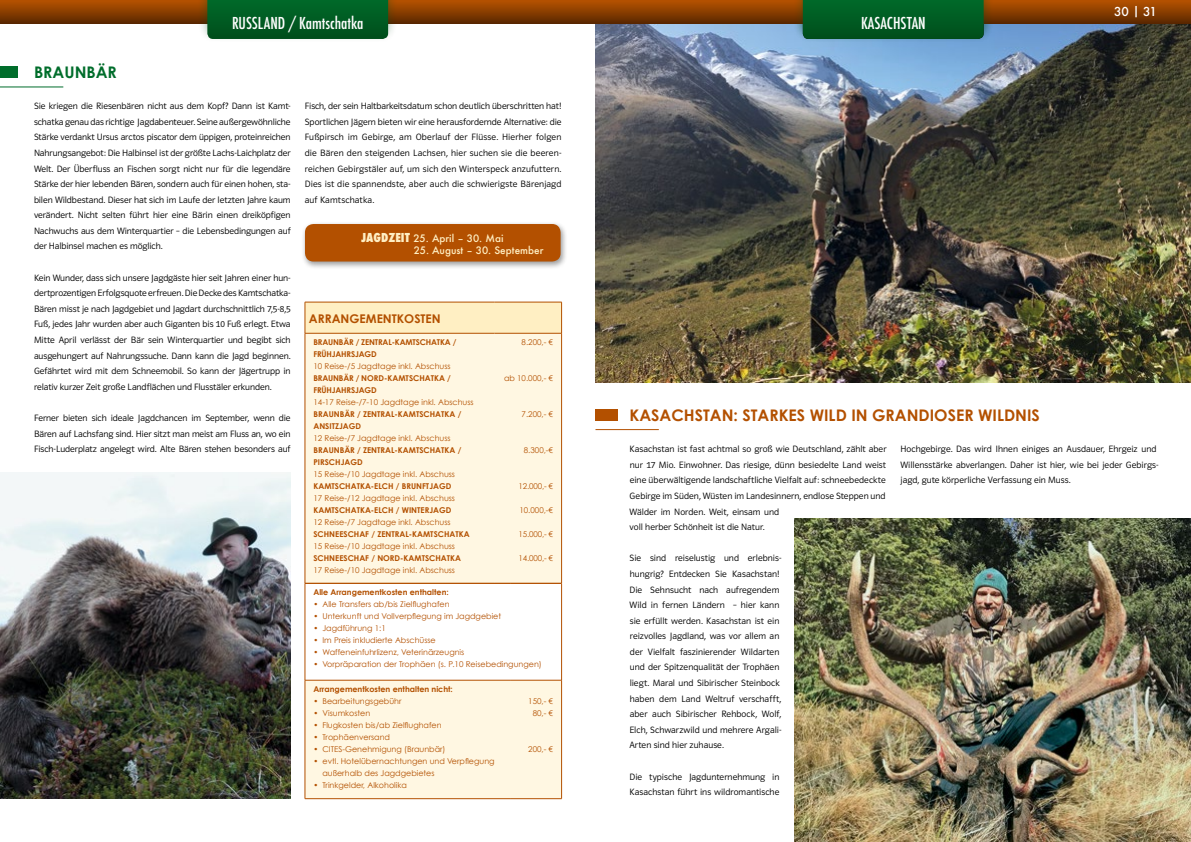
<style>
.page{position:relative;width:1191px;height:842px;background:#fff}
.page>*{position:absolute;margin:0;border:0;box-sizing:border-box;transform-origin:0 0}
.t1{font:700 16px "Century Gothic";color:#b35000}
.t2{font:500 condensed 16px "Futura";color:#fff}
.t3{font:700 16px "Century Gothic";color:#006d2b}
.t4{font:700 12px "Century Gothic";color:#b35000}
.t5{font:500 12px "Futura";color:#fff}
.t6{font:500 10px "Futura";color:#ffefc3}
.t7{font:9.5px/15.6px "Polo 11 Leicht";letter-spacing:.005em;color:#000;text-align:justify}
.t8{font:8px/12px "Century Gothic";color:#b35000}
.t9{font:700 8px/12px "Century Gothic";color:#b35000}
.t10{font:700 8px/12px "Century Gothic";letter-spacing:-.02em;color:#b35000}
.s1{font-weight:800;font-stretch:condensed;font-size:12px}
</style>
<div class="page">
<img style="left:595px;top:23px;width:596px;height:359px">
<div style="left:305px;top:302px;width:256px;height:31px;background:#ffefc3"></div>
<div style="left:306px;top:334px;width:255px;height:249px;background:#fff7e2"></div>
<hr style="left:561px;top:302px;width:1px;height:31px;background:#b35000">
<hr style="left:305px;top:302px;width:189px;height:1px;background:#b35000">
<hr style="left:305px;top:302px;width:1px;height:31px;background:#b35000">
<hr style="left:494px;top:302px;width:68px;height:1px;background:#b35000">
<hr style="left:305px;top:333px;width:1px;height:250px;background:#b35000">
<hr style="left:561px;top:333px;width:1px;height:250px;background:#b35000">
<hr style="left:305px;top:333px;width:189px;height:1px;background:#b35000">
<hr style="left:494px;top:333px;width:68px;height:1px;background:#b35000">
<div style="left:306px;top:681px;width:255px;height:117px;background:#fff7e2"></div>
<hr style="left:305px;top:583px;width:205px;height:1px;background:#b35000">
<hr style="left:305px;top:584px;width:1px;height:96px;background:#b35000">
<hr style="left:510px;top:583px;width:52px;height:1px;background:#b35000">
<hr style="left:561px;top:584px;width:1px;height:96px;background:#b35000">
<hr style="left:305px;top:680px;width:205px;height:1px;background:#b35000">
<hr style="left:305px;top:680px;width:1px;height:118px;background:#b35000">
<hr style="left:510px;top:680px;width:52px;height:1px;background:#b35000">
<hr style="left:561px;top:680px;width:1px;height:118px;background:#b35000">
<hr style="left:305px;top:798px;width:205px;height:1px;background:#b35000">
<hr style="left:510px;top:798px;width:52px;height:1px;background:#b35000">
<div style="left:0;top:67px;width:17px;height:11px;background:#006d2b"></div>
<hr style="left:0;top:86px;width:63px;height:1px;background:#006d2b">
<img style="left:0;top:472px;width:291px;height:327px">
<img style="left:794px;top:518px;width:397px;height:324px">
<div style="left:595px;top:409px;width:23px;height:11px;background:#b35000"></div>
<hr style="left:595px;top:429px;width:64px;height:1px;background:#b35000">
<div style="left:301px;top:221px;width:266px;height:48px;background:#000;opacity:.4"></div>
<div style="left:305px;top:224px;width:255px;height:37px;background:#b35000;border-radius:9px"></div>
<svg style="left:0;top:0;width:1191px;height:23px;background:#8a3d00"></svg>
<div style="left:793px;top:0;width:200px;height:43px;background:#004c1a;opacity:.39"></div>
<svg style="left:803px;top:0;width:180px;height:39px;background:#005b22"></svg>
<div style="left:198px;top:0;width:200px;height:43px;background:#004c1a;opacity:.39"></div>
<svg style="left:207px;top:0;width:181px;height:39px;background:#005b22"></svg>
<h1 class="t3" style="left:34px;top:62px;width:84px">BRAUNBÄR</h1>
<h1 class="t2" style="left:232px;top:13px;width:133px">RUSSLAND / Kamtschatka</h1>
<h1 class="t2" style="left:861px;top:13px;width:66px">KASACHSTAN</h1>
<p class="t5" style="left:1114px;top:3px;width:44px">30 | 31</p>
<p class="t5" style="left:1121px;top:4px;width:19px">1 |</p>
<p class="t7" style="left:34px;top:98px;width:258px">Sie kriegen die Riesenbären nicht aus dem Kopf? Dann ist Kamt&shy;schatka genau das richtige Jagdabenteuer. Seine außergewöhnliche Stärke verdankt Ursus arctos piscator dem üppigen, proteinreichen Nahrungsangebot: Die Halbinsel ist der größte Lachs-Laichplatz der Welt. Der Überfluss an Fischen sorgt nicht nur für die legendäre Stärke der hier lebenden Bären, sondern auch für einen hohen, sta&shy;bilen Wildbestand. Dieser hat sich im Laufe der letzten Jahre kaum verändert. Nicht selten führt hier eine Bärin einen dreiköpfigen Nachwuchs aus dem Winterquartier – die Lebensbedingungen auf der Halbinsel machen es möglich.</p>
<p class="t7" style="left:34px;top:270px;width:258px">Kein Wunder, dass sich unsere Jagdgäste hier seit Jahren einer hun&shy;dertprozentigen Erfolgsquote erfreuen. Die Decke des Kamtschatka-Bären misst je nach Jagdgebiet und Jagdart durchschnittlich 7,5-8,5<br>Fuß, jedes Jahr wurden aber auch Giganten bis 10 Fuß erlegt. Etwa Mitte April verlässt der Bär sein Winterquartier und begibt sich ausgehungert auf Nahrungssuche. Dann kann die Jagd beginnen.<br>Gefährtet wird mit dem Schneemobil. So kann der Jägertrupp in relativ kurzer Zeit große Landflächen und Flusstäler erkunden.</p>
<p class="t7" style="left:34px;top:410px;width:258px">Ferner bieten sich ideale Jagdchancen im September, wenn die Bären auf Lachsfang sind. Hier sitzt man meist am Fluss an, wo ein Fisch-Luderplatz angelegt wird. Alte Bären stehen besonders auf</p>
<p class="t7" style="left:305px;top:98px;width:258px">Fisch, der sein Haltbarkeitsdatum schon deutlich überschritten hat!<br>Sportlichen Jägern bieten wir eine herausfordernde Alternative: die Fußpirsch im Gebirge, am Oberlauf der Flüsse. Hierher folgen die Bären den steigenden Lachsen, hier suchen sie die beeren&shy;reichen Gebirgstäler auf, um sich den Winterspeck anzufuttern.<br>Dies ist die spannendste, aber auch die schwierigste Bärenjagd auf Kamtschatka.</p>
<p class="t6" style="left:361px;top:231px;width:143px"><span class="s1">JAGDZEIT</span> 25. April – 30. Mai</p>
<p class="t6" style="left:414px;top:243px;width:131px">25. August – 30. September</p>
<p class="t4" style="left:309px;top:311px;width:133px">ARRANGEMENTKOSTEN</p>
<p class="t10" style="left:313px;top:336px;width:144px">BRAUNBÄR / ZENTRAL-KAMTSCHATKA /<br>FRÜHJAHRSJAGD</p>
<p class="t8" style="left:313px;top:360px;width:139px">10 Reise-/5 Jagdtage inkl. Abschuss</p>
<p class="t10" style="left:313px;top:372px;width:139px">BRAUNBÄR / NORD-KAMTSCHATKA /<br>FRÜHJAHRSJAGD</p>
<p class="t8" style="left:313px;top:396px;width:162px">14-17 Reise-/7-10 Jagdtage inkl. Abschuss</p>
<p class="t9" style="left:313px;top:408px;width:149px">BRAUNBÄR / ZENTRAL-KAMTSCHATKA /<br>ANSITZJAGD</p>
<p class="t8" style="left:313px;top:432px;width:139px">12 Reise-/7 Jagdtage inkl. Abschuss</p>
<p class="t9" style="left:313px;top:444px;width:149px">BRAUNBÄR / ZENTRAL-KAMTSCHATKA /<br>PIRSCHJAGD</p>
<p class="t8" style="left:313px;top:468px;width:143px">15 Reise-/10 Jagdtage inkl. Abschuss</p>
<p class="t9" style="left:313px;top:480px;width:139px">KAMTSCHATKA-ELCH / BRUNFTJAGD</p>
<p class="t8" style="left:313px;top:492px;width:143px">17 Reise-/12 Jagdtage inkl. Abschuss</p>
<p class="t9" style="left:313px;top:504px;width:139px">KAMTSCHATKA-ELCH / WINTERJAGD</p>
<p class="t8" style="left:313px;top:516px;width:139px">12 Reise-/7 Jagdtage inkl. Abschuss</p>
<p class="t9" style="left:313px;top:528px;width:158px">SCHNEESCHAF / ZENTRAL-KAMTSCHATKA</p>
<p class="t8" style="left:313px;top:540px;width:143px">15 Reise-/10 Jagdtage inkl. Abschuss</p>
<p class="t9" style="left:313px;top:552px;width:149px">SCHNEESCHAF / NORD-KAMTSCHATKA</p>
<p class="t8" style="left:313px;top:564px;width:143px">17 Reise-/10 Jagdtage inkl. Abschuss</p>
<p class="t8" style="left:521px;top:336px;width:33px">8.200,- €</p>
<p class="t8" style="left:504px;top:372px;width:51px">ab 10.000,- €</p>
<p class="t8" style="left:521px;top:408px;width:33px">7.200,- €</p>
<p class="t8" style="left:524px;top:444px;width:31px">8.300,-€</p>
<p class="t8" style="left:518px;top:480px;width:36px">12.000,- €</p>
<p class="t8" style="left:519px;top:504px;width:35px">10.000,-€</p>
<p class="t8" style="left:518px;top:528px;width:36px">15.000,- €</p>
<p class="t8" style="left:518px;top:552px;width:36px">14.000,- €</p>
<p class="t9" style="left:313px;top:586px;width:137px">Alle Arrangementkosten enthalten:</p>
<p class="t8" style="left:313px;top:598px;width:138px">• Alle Transfers ab/bis Zielflughafen</p>
<p class="t8" style="left:313px;top:610px;width:189px">• Unterkunft und Vollverpflegung im Jagdgebiet</p>
<p class="t8" style="left:313px;top:622px;width:74px">• Jagdführung 1:1</p>
<p class="t8" style="left:313px;top:634px;width:124px">• Im Preis inkludierte Abschüsse</p>
<p class="t8" style="left:313px;top:646px;width:152px">• Waffeneinfuhrlizenz, Veterinärzeugnis</p>
<p class="t8" style="left:313px;top:658px;width:230px">• Vorpräparation der Trophäen (s. P.10 Reisebedingungen)</p>
<p class="t9" style="left:313px;top:683px;width:141px">Arrangementkosten enthalten nicht:</p>
<p class="t8" style="left:313px;top:695px;width:90px">• Bearbeitungsgebühr</p>
<p class="t8" style="left:313px;top:707px;width:58px">• Visumkosten</p>
<p class="t8" style="left:313px;top:719px;width:130px">• Flugkosten bis/ab Zielflughafen</p>
<p class="t8" style="left:313px;top:731px;width:78px">• Trophäenversand</p>
<p class="t8" style="left:313px;top:743px;width:134px">• CITES-Genehmigung (Braunbär)</p>
<p class="t8" style="left:322px;top:755px;width:174px;text-indent:-9px">• evtl. Hotelübernachtungen und Verpflegung außerhalb des Jagdgebietes</p>
<p class="t8" style="left:313px;top:779px;width:95px">• Trinkgelder, Alkoholika</p>
<p class="t8" style="left:528px;top:695px;width:26px;text-align:center">150,- €<br>80,- €</p>
<p class="t8" style="left:528px;top:743px;width:26px">200,- €</p>
<h1 class="t1" style="left:629px;top:405px;width:412px">KASACHSTAN: STARKES WILD IN GRANDIOSER WILDNIS</h1>
<p class="t7" style="left:629px;top:441px;width:258px;text-align:left">Kasachstan ist fast achtmal so groß wie Deutschland, zählt aber nur 17 Mio. Einwohner. Das riesige, dünn besiedelte Land weist eine überwältigende landschaftliche Vielfalt auf: schneebedeckte Gebirge im Süden, Wüsten im Landesinnern, endlose Steppen und Wälder im Norden. Weit, einsam und<br>voll herber Schönheit ist die Natur.</p>
<p class="t7" style="left:629px;top:550px;width:153px;text-align:left">Sie sind reiselustig und erlebnis&shy;hungrig? Entdecken Sie Kasachstan!<br>Die Sehnsucht nach aufregendem Wild in fernen Ländern – hier kann sie erfüllt werden. Kasachstan ist ein reizvolles Jagdland, was vor allem an der Vielfalt faszinierender Wildarten und der Spitzenqualität der Trophäen liegt. Maral und Sibirischer Steinbock haben dem Land Weltruf verschafft, aber auch Sibirischer Rehbock, Wolf, Elch, Schwarzwild und mehrere Argali-Arten sind hier zuhause.</p>
<p class="t7" style="left:629px;top:769px;width:151px">Die typische Jagdunternehmung in<br>Kasachstan führt ins wildromantische</p>
<p class="t7" style="left:900px;top:441px;width:260px;text-align:left">Hochgebirge. Das wird Ihnen einiges an Ausdauer, Ehrgeiz und<br>Willensstärke abverlangen. Daher ist hier, wie bei jeder Gebirgs&shy;jagd, gute körperliche Verfassung ein Muss.</p>
</div>
